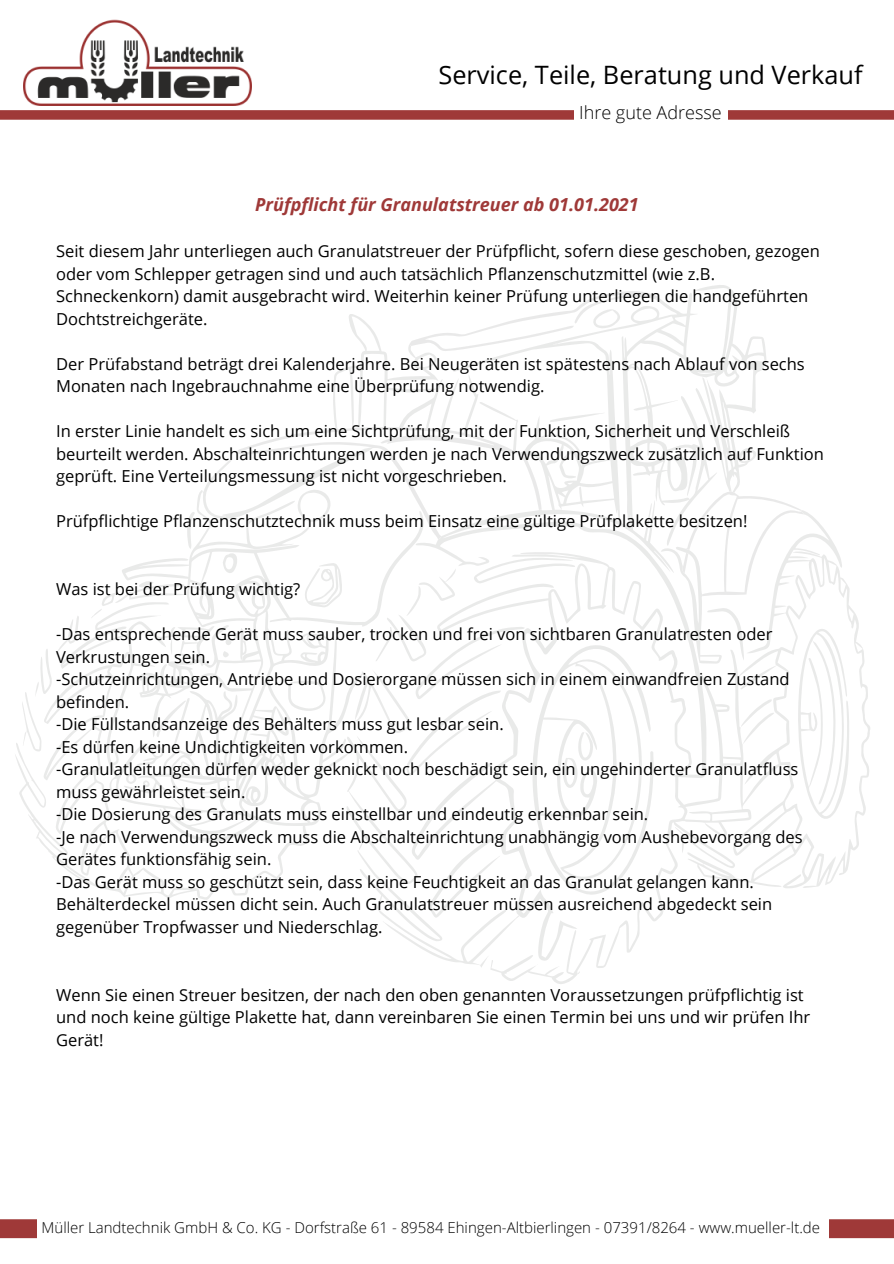
<style>
.page{position:relative;width:894px;height:1264px;background:#fff}
.page>*{position:absolute;margin:0;border:0;box-sizing:border-box;transform-origin:0 0}
.t1{font:25.35px "Open Sans";color:#000}
.t2{font:italic 700 18px "Open Sans";color:#9f3938}
.t3{font:300 18px "Open Sans";color:#000}
.t4{font:16.5px/22.5px "Open Sans";color:#000}
.t5{font:300 15px "Open Sans";color:#000}
</style>
<div class="page">
<img style="left:23px;top:22px;width:228px;height:84px">
<svg style="left:0;top:110px;width:893px;height:10px;background:#a34140"></svg>
<div style="left:573px;top:89px;width:154px;height:48px;background:#fff"></div>
<svg style="left:23px;top:19px;width:103px;height:74px"></svg>
<div style="left:0;top:1219px;width:893px;height:19px;background:#9f3938"></div>
<div style="left:37px;top:1199px;width:791px;height:56px;background:#fff"></div>
<svg style="left:15px;top:490px;width:188px;height:409px"></svg>
<svg style="left:186px;top:511px;width:9px;height:38px"></svg>
<svg style="left:138px;top:580px;width:16px;height:7px"></svg>
<svg style="left:22px;top:615px;width:57px;height:137px"></svg>
<svg style="left:91px;top:593px;width:78px;height:38px"></svg>
<svg style="left:179px;top:803px;width:4px;height:5px"></svg>
<svg style="left:156px;top:700px;width:30px;height:37px"></svg>
<svg style="left:170px;top:638px;width:2px;height:17px"></svg>
<svg style="left:126px;top:744px;width:38px;height:43px"></svg>
<svg style="left:180px;top:761px;width:10px;height:11px"></svg>
<svg style="left:203px;top:291px;width:646px;height:683px"></svg>
<p class="t1" style="left:438px;top:57px;width:425px">Service, Teile, Beratung und Verkauf</p>
<p class="t3" style="left:579px;top:100px;width:144px">Ihre gute Adresse</p>
<p class="t2" style="left:255px;top:192px;width:385px">Prüfpflicht für Granulatstreuer ab 01.01.2021</p>
<p class="t4" style="left:56px;top:239px;width:765px">Seit diesem Jahr unterliegen auch Granulatstreuer der Prüfpflicht, sofern diese geschoben, gezogen oder vom Schlepper getragen sind und auch tatsächlich Pflanzenschutzmittel (wie z.B.<br>Schneckenkorn) damit ausgebracht wird. Weiterhin keiner Prüfung unterliegen die handgeführten Dochtstreichgeräte.</p>
<p class="t4" style="left:56px;top:352px;width:750px">Der Prüfabstand beträgt drei Kalenderjahre. Bei Neugeräten ist spätestens nach Ablauf von sechs<br>Monaten nach Ingebrauchnahme eine Überprüfung notwendig.</p>
<p class="t4" style="left:56px;top:419px;width:769px">In erster Linie handelt es sich um eine Sichtprüfung, mit der Funktion, Sicherheit und Verschleiß beurteilt werden. Abschalteinrichtungen werden je nach Verwendungszweck zusätzlich auf Funktion geprüft. Eine Verteilungsmessung ist nicht vorgeschrieben.</p>
<p class="t4" style="left:56px;top:510px;width:692px">Prüfpflichtige Pflanzenschutztechnik muss beim Einsatz eine gültige Prüfplakette besitzen!</p>
<p class="t4" style="left:56px;top:577px;width:246px">Was ist bei der Prüfung wichtig?</p>
<p class="t4" style="left:56px;top:622px;width:717px">-Das entsprechende Gerät muss sauber, trocken und frei von sichtbaren Granulatresten oder<br>Verkrustungen sein.</p>
<p class="t4" style="left:56px;top:667px;width:734px">-Schutzeinrichtungen, Antriebe und Dosierorgane müssen sich in einem einwandfreien Zustand befinden.</p>
<p class="t4" style="left:56px;top:712px;width:449px">-Die Füllstandsanzeige des Behälters muss gut lesbar sein.</p>
<p class="t4" style="left:56px;top:735px;width:353px">-Es dürfen keine Undichtigkeiten vorkommen.</p>
<p class="t4" style="left:56px;top:757px;width:743px">-Granulatleitungen dürfen weder geknickt noch beschädigt sein, ein ungehinderter Granulatfluss muss gewährleistet sein.</p>
<p class="t4" style="left:56px;top:802px;width:593px">-Die Dosierung des Granulats muss einstellbar und eindeutig erkennbar sein.</p>
<p class="t4" style="left:56px;top:825px;width:748px">-Je nach Verwendungszweck muss die Abschalteinrichtung unabhängig vom Aushebevorgang des<br>Gerätes funktionsfähig sein.</p>
<p class="t4" style="left:56px;top:870px;width:717px">-Das Gerät muss so geschützt sein, dass keine Feuchtigkeit an das Granulat gelangen kann.<br>Behälterdeckel müssen dicht sein. Auch Granulatstreuer müssen ausreichend abgedeckt sein gegenüber Tropfwasser und Niederschlag.</p>
<p class="t4" style="left:56px;top:982px;width:755px">Wenn Sie einen Streuer besitzen, der nach den oben genannten Voraussetzungen prüfpflichtig ist und noch keine gültige Plakette hat, dann vereinbaren Sie einen Termin bei uns und wir prüfen Ihr<br>Gerät!</p>
<p class="t5" style="left:41px;top:1216px;width:779px">Müller Landtechnik GmbH &amp; Co. KG - Dorfstraße 61 - 89584 Ehingen-Altbierlingen - 07391/8264 - www.mueller-lt.de</p>
</div>
